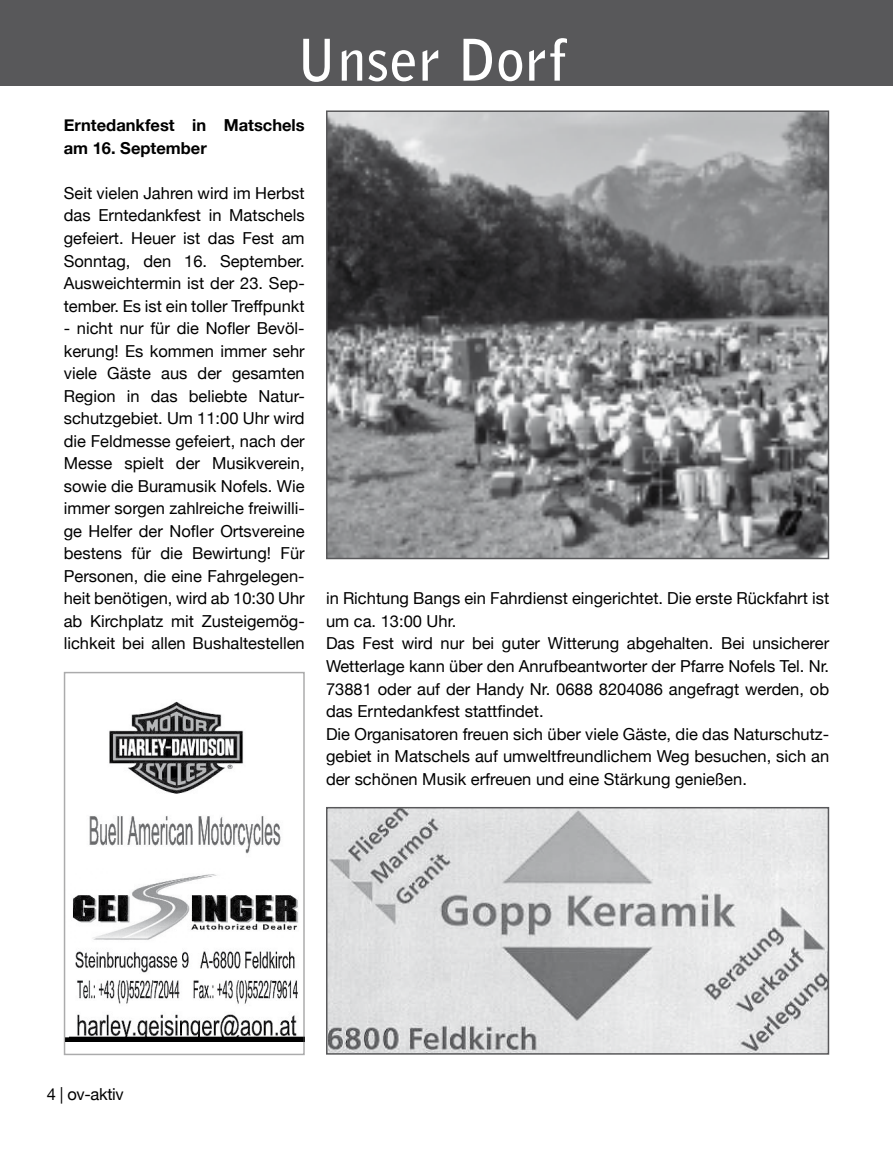
<style>
.page{position:relative;width:893px;height:1149px;background:#fff}
.page>*{position:absolute;margin:0;border:0;box-sizing:border-box;transform-origin:0 0}
.t1{font:700 57px "Bell Gothic Std";letter-spacing:.01em;color:#fff}
.t2{font:16.5px/22.5px "Helvetica Neue";color:#000;text-align:justify}
.t3{font:700 16.5px/22.5px "Helvetica Neue";color:#000}
</style>
<div class="page">
<div style="left:0;top:0;width:893px;height:85px;background:#58585a"></div>
<img style="left:329px;top:809px;width:497px;height:242px">
<div style="left:326px;top:806px;width:503px;height:248px;border:2px solid #58585a"></div>
<img style="left:67px;top:701px;width:235px;height:340px">
<img style="left:329px;top:113px;width:497px;height:443px">
<div style="left:326px;top:110px;width:503px;height:449px;border:2px solid #58585a"></div>
<h1 class="t1" style="left:296px;top:26px;width:272px">Unser Dorf</h1>
<p class="t3" style="left:64px;top:114px;width:242px">Erntedankfest in Matschels am 16. September</p>
<p class="t2" style="left:64px;top:181px;width:242px">Seit vielen Jahren wird im Herbst das Erntedankfest in Matschels gefeiert. Heuer ist das Fest am Sonntag, den 16. September.<br>Ausweichtermin ist der 23. Sep&shy;tember. Es ist ein toller Treffpunkt</p>
<p class="t2" style="left:64px;top:316px;width:242px">- nicht nur für die Nofler Bevöl&shy;kerung! Es kommen immer sehr viele Gäste aus der gesamten Region in das beliebte Natur&shy;schutzgebiet. Um 11:00 Uhr wird die Feldmesse gefeiert, nach der Messe spielt der Musikverein, sowie die Buramusik Nofels. Wie immer sorgen zahlreiche freiwilli&shy;ge Helfer der Nofler Ortsvereine bestens für die Bewirtung! Für Personen, die eine Fahrgelegen&shy;heit benötigen, wird ab 10:30 Uhr ab Kirchplatz mit Zusteigemög&shy;lichkeit bei allen Bushaltestellen</p>
<p class="t2" style="left:326px;top:587px;width:505px;text-align:left">in Richtung Bangs ein Fahrdienst eingerichtet. Die erste Rückfahrt ist um ca. 13:00 Uhr.<br>Das Fest wird nur bei guter Witterung abgehalten. Bei unsicherer Wetterlage kann über den Anrufbeantworter der Pfarre Nofels Tel. Nr.<br>73881 oder auf der Handy Nr. 0688 8204086 angefragt werden, ob das Erntedankfest stattfindet.<br>Die Organisatoren freuen sich über viele Gäste, die das Naturschutz&shy;gebiet in Matschels auf umweltfreundlichem Weg besuchen, sich an der schönen Musik erfreuen und eine Stärkung genießen.</p>
<p class="t2" style="left:47px;top:1081px;width:79px">4 | ov-aktiv</p>
</div>
